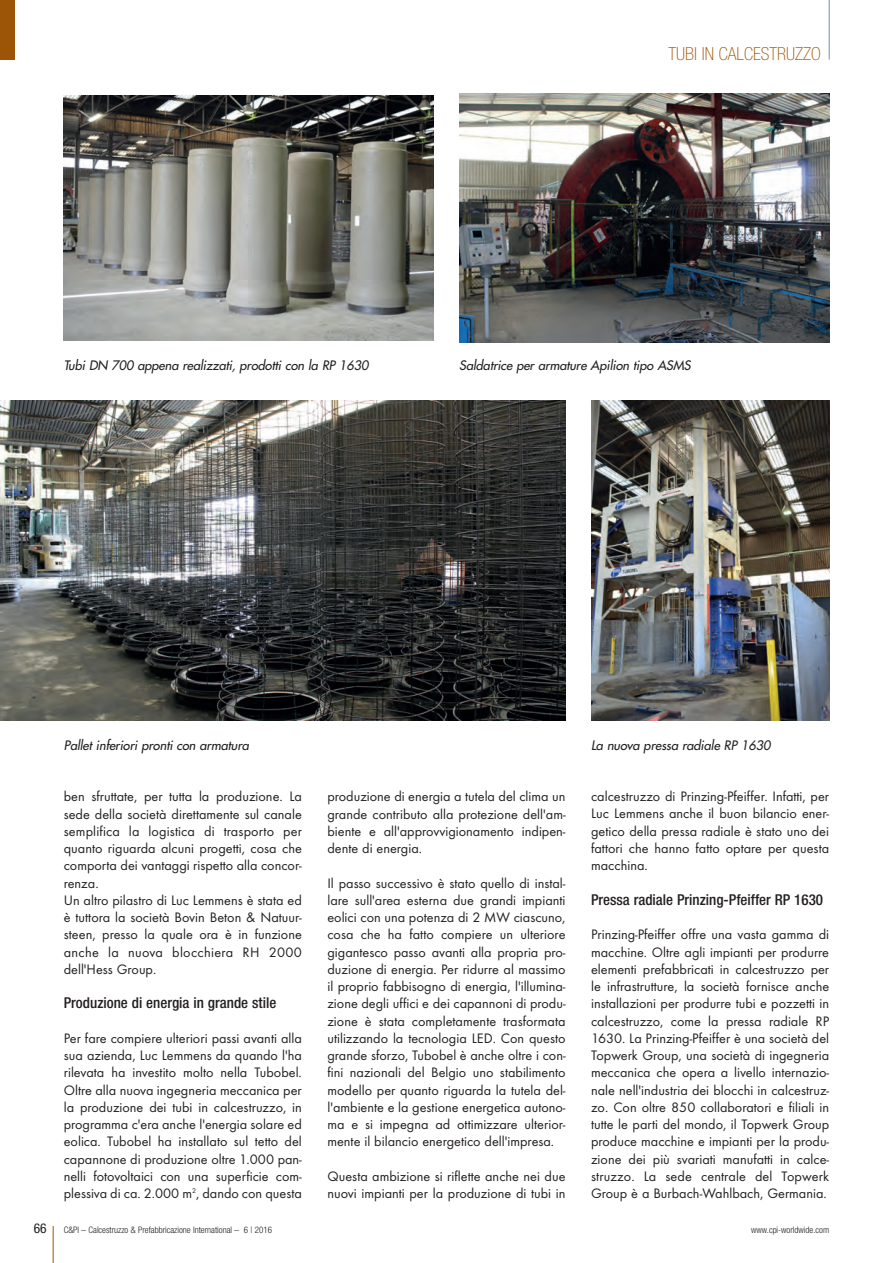
<style>
.page{position:relative;width:893px;height:1263px;background:#fff}
.page>*{position:absolute;margin:0;border:0;box-sizing:border-box;transform-origin:0 0}
.t1{font:100 condensed 18px "Helvetica Neue";color:#9c5506}
.t2{font:500 condensed 15px "Helvetica Neue";color:#231f20}
.t3{font:14.25px/17.2px "Futura T";color:#231f20;text-align:justify}
.t4{font:condensed 13.5px "Helvetica Neue";color:#231f20}
.t5{font:italic 12.75px "Futura";color:#231f20}
.t6{font:300 condensed 9px "Helvetica Neue";color:#231f20}
</style>
<div class="page">
<img style="left:64px;top:95px;width:370px;height:245px">
<img style="left:459px;top:94px;width:370px;height:248px">
<hr style="left:53px;top:1226px;width:1px;height:37px;background:#9c5506">
<hr style="left:829px;top:0;width:1px;height:60px;background:#73909f">
<div style="left:0;top:0;width:15px;height:60px;background:#9c5506"></div>
<img style="left:591px;top:400px;width:238px;height:321px">
<img style="left:0;top:400px;width:566px;height:321px">
<p class="t1" style="left:668px;top:43px;width:154px">TUBI IN CALCESTRUZZO</p>
<p class="t5" style="left:64px;top:357px;width:309px">Tubi DN 700 appena realizzati, prodotti con la RP 1630</p>
<p class="t5" style="left:459px;top:357px;width:236px">Saldatrice per armature Apilion tipo ASMS</p>
<p class="t5" style="left:64px;top:737px;width:189px">Pallet inferiori pronti con armatura</p>
<p class="t5" style="left:591px;top:737px;width:183px">La nuova pressa radiale RP 1630</p>
<p class="t3" style="left:64px;top:788px;width:240px;text-align:left">ben sfruttate, per tutta la produzione. La sede della società direttamente sul canale semplifica la logistica di trasporto per quanto riguarda alcuni progetti, cosa che comporta dei vantaggi rispetto alla concor&shy;renza.<br>Un altro pilastro di Luc Lemmens è stata ed è tuttora la società Bovin Beton &amp; Natuur - steen, presso la quale ora è in funzione anche la nuova blocchiera RH 2000 dell'Hess Group.</p>
<p class="t2" style="left:64px;top:998px;width:214px">Produzione di energia in grande stile</p>
<p class="t3" style="left:64px;top:1029px;width:240px">Per fare compiere ulteriori passi avanti alla sua azienda, Luc Lemmens da quando l'ha rilevata ha investito molto nella Tubobel.<br>Oltre alla nuova ingegneria meccanica per la produzione dei tubi in calcestruzzo, in programma c'era anche l'energia solare ed eolica. Tubobel ha installato sul tetto del capannone di produzione oltre 1.000 pan&shy;nelli fotovoltaici con una superficie com&shy;plessiva di ca. 2.000 m<sup>2</sup>, dando con questa</p>
<p class="t3" style="left:327px;top:788px;width:240px">produzione di energia a tutela del clima un grande contributo alla protezione dell'am&shy;biente e all'approvvigionamento indipen&shy;dente di energia.</p>
<p class="t3" style="left:327px;top:874px;width:240px">Il passo successivo è stato quello di instal&shy;lare sull'area esterna due grandi impianti eolici con una potenza di 2 MW ciascuno, cosa che ha fatto compiere un ulteriore gigantesco passo avanti alla propria pro&shy;duzione di energia. Per ridurre al massimo il proprio fabbisogno di energia, l'illumina&shy;zione degli uffici e dei capannoni di produ&shy;zione è stata completamente trasformata utilizzando la tecnologia LED. Con questo grande sforzo, Tubobel è anche oltre i con&shy;fini nazionali del Belgio uno stabilimento modello per quanto riguarda la tutela del&shy;l'ambiente e la gestione energetica autono&shy;ma e si impegna ad ottimizzare ulterior&shy;mente il bilancio energetico dell'impresa.</p>
<p class="t3" style="left:327px;top:1167px;width:240px">Questa ambizione si riflette anche nei due nuovi impianti per la produzione di tubi in</p>
<p class="t3" style="left:591px;top:788px;width:240px">calcestruzzo di Prinzing-Pfeiffer. Infatti, per Luc Lemmens anche il buon bilancio ener&shy;getico della pressa radiale è stato uno dei fattori che hanno fatto optare per questa macchina.</p>
<p class="t2" style="left:591px;top:894px;width:233px">Pressa radiale Prinzing-Pfeiffer RP 1630</p>
<p class="t3" style="left:591px;top:926px;width:240px">Prinzing-Pfeiffer offre una vasta gamma di macchine. Oltre agli impianti per produrre elementi prefabbricati in calcestruzzo per le infrastrutture, la società fornisce anche installazioni per produrre tubi e pozzetti in calcestruzzo, come la pressa radiale RP 1630. La Prinzing-Pfeiffer è una società del Topwerk Group, una società di ingegneria meccanica che opera a livello internazio&shy;nale nell'industria dei blocchi in calcestruz&shy;zo. Con oltre 850 collaboratori e filiali in tutte le parti del mondo, il Topwerk Group produce macchine e impianti per la produ&shy;zione dei più svariati manufatti in calce&shy;struzzo. La sede centrale del Topwerk Group è a Burbach-Wahlbach, Germania.</p>
<p class="t4" style="left:34px;top:1223px;width:14px">66</p>
<p class="t6" style="left:64px;top:1224px;width:210px">C&amp;PI – Calcestruzzo &amp; Prefabbricazione International – 6 | 2016</p>
<p class="t6" style="left:751px;top:1224px;width:79px">www.cpi-worldwide.com</p>
</div>
